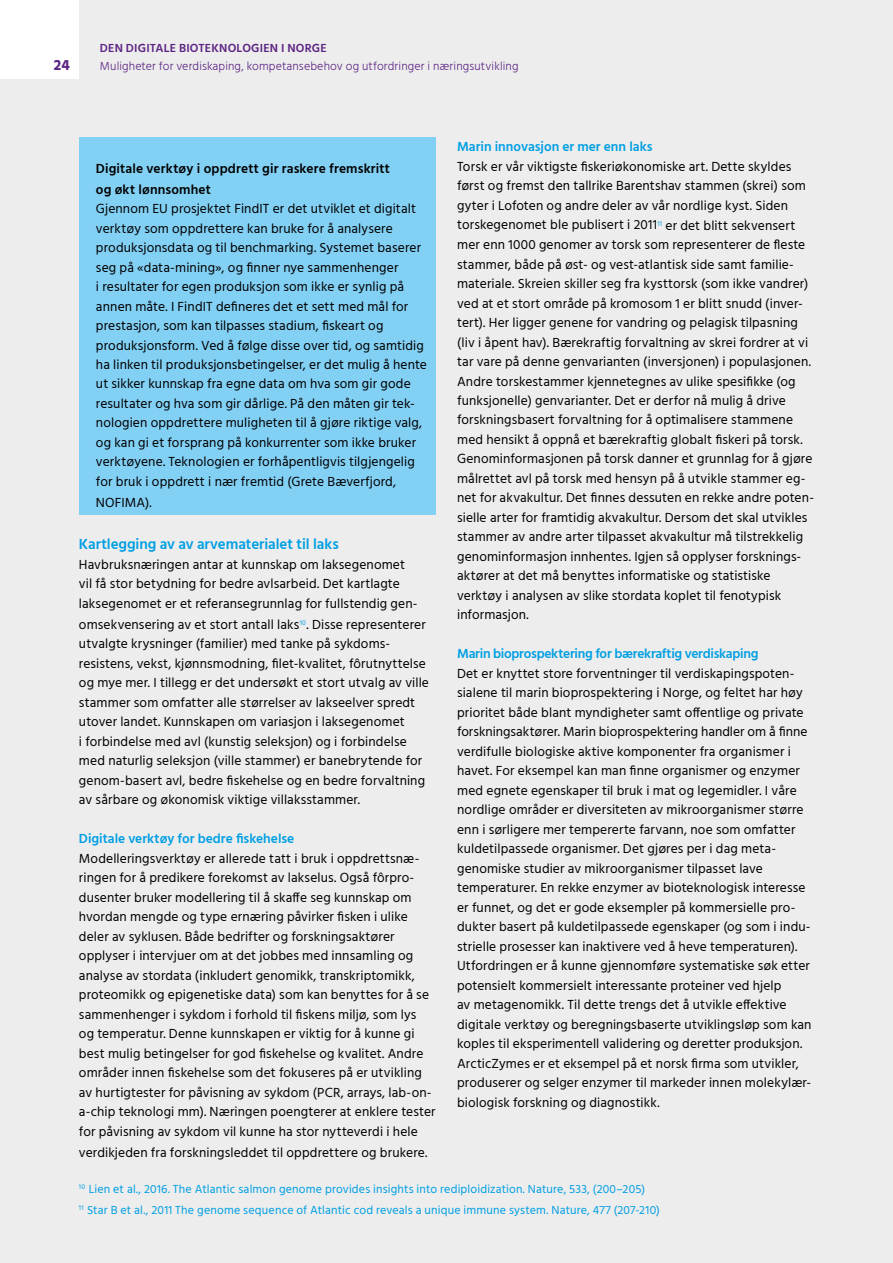
<style>
.page{position:relative;width:893px;height:1263px;background:#ededed}
.page>*{position:absolute;margin:0;border:0;box-sizing:border-box;transform-origin:0 0}
.t1{font:600 15px "Hind";letter-spacing:-.005em;color:#009fe3}
.t2{font:700 15px "Hind";color:#5c2483}
.t3{font:13.5px/19.5px "Hind";letter-spacing:.01em;color:#000}
.t4{font:600 13.5px "Hind";letter-spacing:-.005em;color:#009fe3}
.t5{font:600 13.5px/21px "Hind";letter-spacing:.01em;color:#000}
.t6{font:12px/21px "Hind";letter-spacing:.015em;color:#009fe3}
.t7{font:300 12px "Hind";letter-spacing:.01em;color:#5c2483}
.t8{font:600 12px "Hind";letter-spacing:.015em;color:#5c2483}
</style>
<div class="page">
<div style="left:0;top:0;width:79px;height:79px;background:#fff"></div>
<hr style="left:892px;top:0;width:1px;height:444px;background:#41c0f0">
<div style="left:79px;top:137px;width:357px;height:22px;background:#83d0f5"></div>
<div style="left:79px;top:158px;width:357px;height:43px;background:#83d0f5"></div>
<div style="left:79px;top:199px;width:357px;height:315px;background:#83d0f5"></div>
<p class="t2" style="left:54px;top:56px;width:18px">24</p>
<p class="t8" style="left:100px;top:40px;width:228px">DEN DIGITALE BIOTEKNOLOGIEN I NORGE</p>
<p class="t7" style="left:100px;top:58px;width:420px">Muligheter for verdiskaping, kompetansebehov og utfordringer i næringsutvikling</p>
<p class="t5" style="left:96px;top:158px;width:296px">Digitale verktøy i oppdrett gir raskere fremskritt og økt lønnsomhet</p>
<p class="t3" style="left:96px;top:199px;width:333px">Gjennom EU prosjektet FindIT er det utviklet et digitalt verktøy som oppdrettere kan bruke for å analysere produksjonsdata og til benchmarking. Systemet baserer seg på «data-mining», og finner nye sammenhenger<br>i resultater for egen produksjon som ikke er synlig på annen måte. I FindIT defineres det et sett med mål for prestasjon, som kan tilpasses stadium, fiskeart og produksjonsform. Ved å følge disse over tid, og samtidig ha linken til produksjonsbetingelser, er det mulig å hente ut sikker kunnskap fra egne data om hva som gir gode resultater og hva som gir dårlige. På den måten gir tek&shy;nologien oppdrettere muligheten til å gjøre riktige valg, og kan gi et forsprang på konkurrenter som ikke bruker verktøyene. Teknologien er forhåpentligvis tilgjengelig for bruk i oppdrett i nær fremtid (Grete Bæverfjord,</p>
<p class="t3" style="left:96px;top:493px;width:57px">NOFIMA).</p>
<p class="t1" style="left:79px;top:534px;width:261px">Kartlegging av av arvematerialet til laks</p>
<p class="t3" style="left:79px;top:555px;width:340px">Havbruksnæringen antar at kunnskap om laksegenomet vil få stor betydning for bedre avlsarbeid. Det kartlagte laksegenomet er et referansegrunnlag for fullstendig gen-</p>
<p class="t3" style="left:79px;top:615px;width:352px">omsekvensering av et stort antall laks<sup>10</sup>. Disse representerer utvalgte krysninger (familier) med tanke på sykdoms&shy;resistens, vekst, kjønnsmodning, filet-kvalitet, fôrutnyttelse og mye mer. I tillegg er det undersøkt et stort utvalg av ville stammer som omfatter alle størrelser av lakseelver spredt utover landet. Kunnskapen om variasjon i laksegenomet<br>i forbindelse med avl (kunstig seleksjon) og i forbindelse med naturlig seleksjon (ville stammer) er banebrytende for genom-basert avl, bedre fiskehelse og en bedre forvaltning av sårbare og økonomisk viktige villaksstammer.</p>
<p class="t4" style="left:79px;top:829px;width:217px">Digitale verktøy for bedre fiskehelse</p>
<p class="t3" style="left:79px;top:849px;width:358px">Modelleringsverktøy er allerede tatt i bruk i oppdrettsnæ&shy;ringen for å predikere forekomst av lakselus. Også fôrpro&shy;dusenter bruker modellering til å skaffe seg kunnskap om hvordan mengde og type ernæring påvirker fisken i ulike deler av syklusen. Både bedrifter og forskningsaktører opplyser i intervjuer om at det jobbes med innsamling og analyse av stordata (inkludert genomikk, transkriptomikk, proteomikk og epigenetiske data) som kan benyttes for å se sammenhenger i sykdom i forhold til fiskens miljø, som lys<br>og temperatur. Denne kunnskapen er viktig for å kunne gi best mulig betingelser for god fiskehelse og kvalitet. Andre områder innen fiskehelse som det fokuseres på er utvikling av hurtigtester for påvisning av sykdom (PCR, arrays, lab-on&shy;a-chip teknologi mm). Næringen poengterer at enklere tester for påvisning av sykdom vil kunne ha stor nytteverdi i hele</p>
<p class="t3" style="left:79px;top:1143px;width:350px">verdikjeden fra forskningsleddet til oppdrettere og brukere.</p>
<p class="t4" style="left:457px;top:137px;width:197px">Marin innovasjon er mer enn laks</p>
<p class="t3" style="left:457px;top:157px;width:358px">Torsk er vår viktigste fiskeriøkonomiske art. Dette skyldes først og fremst den tallrike Barentshav stammen (skrei) som gyter i Lofoten og andre deler av vår nordlige kyst. Siden torskegenomet ble publisert i 2011<sup>11</sup> er det blitt sekvensert mer enn 1000 genomer av torsk som representerer de fleste stammer, både på øst- og vest-atlantisk side samt familie&shy;materiale. Skreien skiller seg fra kysttorsk (som ikke vandrer) ved at et stort område på kromosom 1 er blitt snudd (inver&shy;tert). Her ligger genene for vandring og pelagisk tilpasning (liv i åpent hav). Bærekraftig forvaltning av skrei fordrer at vi tar vare på denne genvarianten (inversjonen) i populasjonen.<br>Andre torskestammer kjennetegnes av ulike spesifikke (og funksjonelle) genvarianter. Det er derfor nå mulig å drive forskningsbasert forvaltning for å optimalisere stammene med hensikt å oppnå et bærekraftig globalt fiskeri på torsk.<br>Genominformasjonen på torsk danner et grunnlag for å gjøre målrettet avl på torsk med hensyn på å utvikle stammer eg&shy;net for akvakultur. Det finnes dessuten en rekke andre poten&shy;sielle arter for framtidig akvakultur. Dersom det skal utvikles stammer av andre arter tilpasset akvakultur må tilstrekkelig genominformasjon innhentes. Igjen så opplyser forsknings&shy;aktører at det må benyttes informatiske og statistiske verktøy i analysen av slike stordata koplet til fenotypisk informasjon.</p>
<p class="t4" style="left:457px;top:644px;width:303px">Marin bioprospektering for bærekraftig verdiskaping</p>
<p class="t3" style="left:457px;top:664px;width:356px">Det er knyttet store forventninger til verdiskapingspoten&shy;sialene til marin bioprospektering i Norge, og feltet har høy prioritet både blant myndigheter samt offentlige og private forskningsaktører. Marin bioprospektering handler om å finne verdifulle biologiske aktive komponenter fra organismer i havet. For eksempel kan man finne organismer og enzymer med egnete egenskaper til bruk i mat og legemidler. I våre nordlige områder er diversiteten av mikroorganismer større enn i sørligere mer tempererte farvann, noe som omfatter kuldetilpassede organismer. Det gjøres per i dag meta&shy;genomiske studier av mikroorganismer tilpasset lave temperaturer. En rekke enzymer av bioteknologisk interesse er funnet, og det er gode eksempler på kommersielle pro&shy;dukter basert på kuldetilpassede egenskaper (og som i indu&shy;strielle prosesser kan inaktivere ved å heve temperaturen).<br>Utfordringen er å kunne gjennomføre systematiske søk etter potensielt kommersielt interessante proteiner ved hjelp<br>av metagenomikk. Til dette trengs det å utvikle effektive digitale verktøy og beregningsbaserte utviklingsløp som kan koples til eksperimentell validering og deretter produksjon.<br>ArcticZymes er et eksempel på et norsk firma som utvikler, produserer og selger enzymer til markeder innen molekylær&shy;biologisk forskning og diagnostikk.</p>
<p class="t6" style="left:79px;top:1179px;width:582px"><sup>10</sup> Lien et al., 2016. The Atlantic salmon genome provides insights into rediploidization. Nature, 533, (200–205)<br><sup>11</sup> Star B et al., 2011 The genome sequence of Atlantic cod reveals a unique immune system. Nature, 477 (207-210)</p>
</div>
